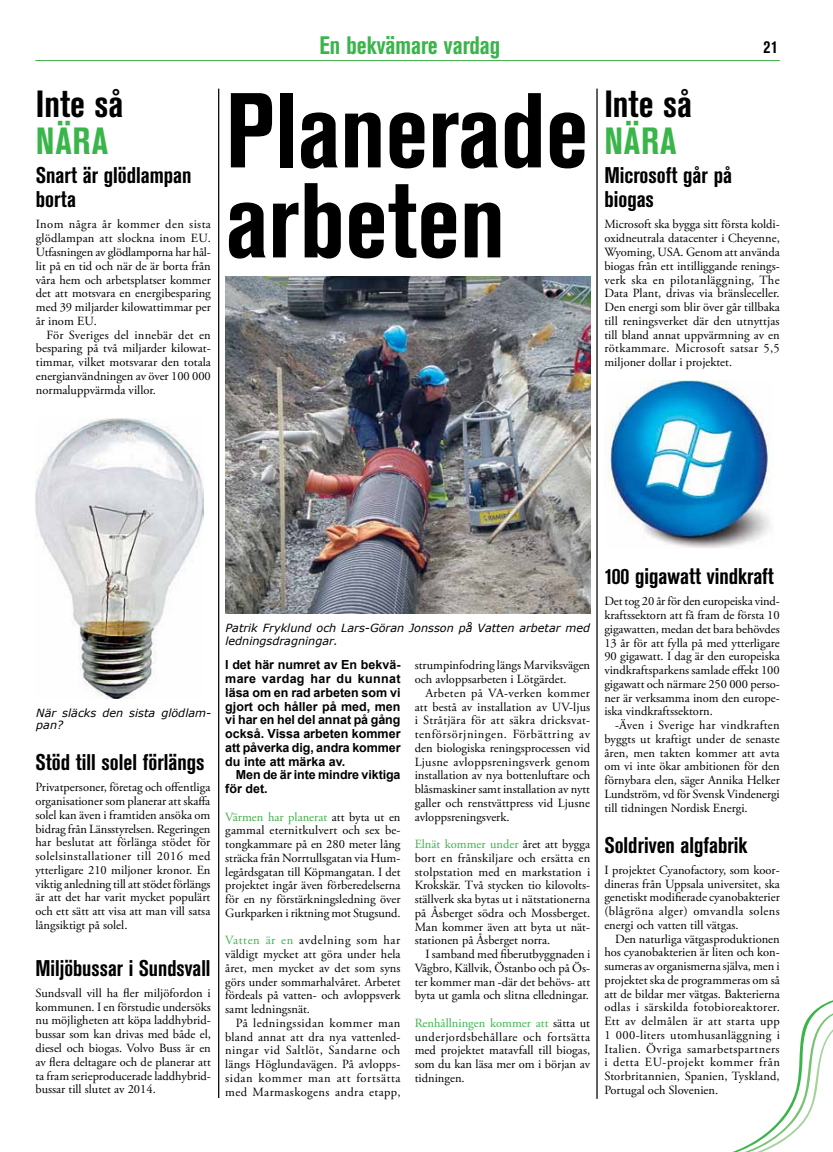
<style>
.page{position:relative;width:833px;height:1152px;background:#fff}
.page>*{position:absolute;margin:0;border:0;box-sizing:border-box;transform-origin:0 0}
.t1{font:700 condensed 105px/90px "Akzidenz Grotesk BE";color:#000}
.t2{font:700 condensed 37.5px "Akzidenz Grotesk BE";color:#000}
.t3{font:700 condensed 37.5px "Akzidenz Grotesk BE";letter-spacing:.02em;color:#39b54a}
.t4{font:700 condensed 25px "Akzidenz Grotesk BE";color:#39b54a}
.t5{font:700 condensed 22.5px/23.8px "Akzidenz Grotesk BE";color:#000}
.t6{font:700 condensed 17.5px "Akzidenz Grotesk BE";color:#000}
.t7{font:12.5px/13.8px "Adobe Garamond Pro";color:#000;text-align:justify}
.t8{font:700 12.5px/13.8px "Arial";letter-spacing:-.005em;color:#000;text-align:justify}
.t9{font:italic 11.25px/12.5px "Verdana";color:#000}
.s1{color:#41ad49}
.s2{color:#39b54a}
</style>
<div class="page">
<svg style="left:732px;top:1000px;width:101px;height:152px"></svg>
<hr style="left:35px;top:60px;width:745px;height:1px;background:#41ad49">
<hr style="left:596px;top:89px;width:1px;height:1009px;background:#000">
<hr style="left:218px;top:89px;width:1px;height:1009px;background:#000">
<img style="left:604px;top:380px;width:166px;height:169px">
<img style="left:35px;top:418px;width:169px;height:280px">
<img style="left:225px;top:276px;width:365px;height:338px">
<h2 class="t2" style="left:36px;top:82px;width:89px">Inte så</h2>
<h2 class="t3" style="left:36px;top:120px;width:74px">NÄRA</h2>
<h3 class="t5" style="left:36px;top:164px;width:157px">Snart är glödlampan borta</h3>
<p class="t7" style="left:36px;top:218px;width:177px">Inom några år kommer den sista glödlampan att slockna inom EU.<br>Utfasningen av glödlamporna har hål&shy;lit på en tid och när de är borta från våra hem och arbetsplatser kommer det att motsvara en energibesparing med 39 miljarder kilowattimmar per år inom EU.</p>
<p class="t7" style="left:36px;top:328px;width:176px;text-indent:11px">För Sveriges del innebär det en besparing på två miljarder kilowat&shy;timmar, vilket motsvarar den totala energianvändningen av över 100 000 normaluppvärmda villor.</p>
<h3 class="t4" style="left:319px;top:31px;width:182px">En bekvämare vardag</h3>
<h3 class="t6" style="left:763px;top:37px;width:16px">21</h3>
<h2 class="t2" style="left:604px;top:82px;width:89px">Inte så</h2>
<h2 class="t3" style="left:604px;top:120px;width:74px">NÄRA</h2>
<h1 class="t1" style="left:225px;top:87px;width:364px">Planerade arbeten</h1>
<h3 class="t5" style="left:604px;top:164px;width:129px">Microsoft går på biogas</h3>
<p class="t7" style="left:604px;top:218px;width:177px">Microsoft ska bygga sitt första koldi&shy;oxidneutrala datacenter i Cheyenne, Wyoming, USA. Genom att använda biogas från ett intilliggande renings&shy;verk ska en pilotanläggning, The Data Plant, drivas via bränsleceller.<br>Den energi som blir över går tillbaka till reningsverket där den utnyttjas till bland annat uppvärmning av en rötkammare. Microsoft satsar 5,5 miljoner dollar i projektet.</p>
<p class="t9" style="left:36px;top:706px;width:176px">När släcks den sista glödlam&shy;pan?</p>
<h3 class="t5" style="left:35px;top:750px;width:171px">Stöd till solel förlängs</h3>
<p class="t7" style="left:35px;top:781px;width:177px">Privatpersoner, företag och offentliga organisationer som planerar att skaffa solel kan även i framtiden ansöka om bidrag från Länsstyrelsen. Regeringen har beslutat att förlänga stödet för solelsinstallationer till 2016 med ytterligare 210 miljoner kronor. En viktig anledning till att stödet förlängs är att det har varit mycket populärt och ett sätt att visa att man vill satsa långsiktigt på solel.</p>
<h3 class="t5" style="left:35px;top:956px;width:177px">Miljöbussar i Sundsvall</h3>
<p class="t7" style="left:35px;top:986px;width:177px">Sundsvall vill ha fler miljöfordon i kommunen. I en förstudie undersöks nu möjligheten att köpa laddhybrid&shy;bussar som kan drivas med både el, diesel och biogas. Volvo Buss är en av flera deltagare och de planerar att ta fram serieproducerade laddhybrid&shy;bussar till slutet av 2014.</p>
<p class="t9" style="left:225px;top:622px;width:366px">Patrik Fryklund och Lars-Göran Jonsson på Vatten arbetar med ledningsdragningar.</p>
<p class="t8" style="left:225px;top:658px;width:177px">I det här numret av En bekvä&shy;mare vardag har du kunnat läsa om en rad arbeten som vi gjort och håller på med, men vi har en hel del annat på gång också. Vissa arbeten kommer att påverka dig, andra kommer du inte att märka av.</p>
<p class="t8" style="left:225px;top:768px;width:177px;text-indent:11px">Men de är inte mindre viktiga för det.</p>
<p class="t7" style="left:225px;top:810px;width:177px"><span class="s1">Värmen har planerat</span> att byta ut en gammal eternitkulvert och sex be&shy;tongkammare på en 280 meter lång sträcka från Norrtullsgatan via Hum&shy;legårdsgatan till Köpmangatan. I det projektet ingår även förberedelserna för en ny förstärkningsledning över Gurkparken i riktning mot Stugsund.</p>
<p class="t7" style="left:225px;top:934px;width:177px"><span class="s2">Vatten är en</span> avdelning som har väldigt mycket att göra under hela året, men mycket av det som syns görs under sommarhalvåret. Arbetet fördeals på vatten- och avloppsverk samt ledningsnät.</p>
<p class="t7" style="left:225px;top:1016px;width:177px;text-indent:11px">På ledningssidan kommer man bland annat att dra nya vattenled&shy;ningar vid Saltlöt, Sandarne och längs Höglundavägen. På avlopps&shy;sidan kommer man att fortsätta med Marmaskogens andra etapp,</p>
<p class="t7" style="left:415px;top:659px;width:177px">strumpinfodring längs Marviksvägen och avloppsarbeten i Lötgärdet.</p>
<p class="t7" style="left:415px;top:686px;width:177px;text-indent:11px">Arbeten på VA-verken kommer att bestå av installation av UV-ljus i Stråtjära för att säkra dricksvat&shy;tenförsörjningen. Förbättring av den biologiska reningsprocessen vid Ljusne avloppsreningsverk genom installation av nya bottenluftare och blåsmaskiner samt installation av nytt galler och renstvättpress vid Ljusne avloppsreningsverk.</p>
<p class="t7" style="left:415px;top:837px;width:177px"><span class="s2">Elnät kommer under</span> året att bygga bort en frånskiljare och ersätta en stolpstation med en markstation i Krokskär. Två stycken tio kilovolts&shy;ställverk ska bytas ut i nätstationerna på Åsberget södra och Mossberget.<br>Man kommer även att byta ut nät&shy;stationen på Åsberget norra.</p>
<p class="t7" style="left:415px;top:947px;width:177px;text-indent:11px">I samband med fiberutbyggnaden i Vågbro, Källvik, Östanbo och på Ös&shy;ter kommer man -där det behövs- att byta ut gamla och slitna elledningar.</p>
<p class="t7" style="left:415px;top:1016px;width:177px"><span class="s2">Renhållningen kommer att</span> sätta ut underjordsbehållare och fortsätta med projektet matavfall till biogas, som du kan läsa mer om i början av tidningen.</p>
<h3 class="t5" style="left:604px;top:564px;width:171px">100 gigawatt vindkraft</h3>
<p class="t7" style="left:604px;top:595px;width:177px">Det tog 20 år för den europeiska vind&shy;kraftssektorn att få fram de första 10 gigawatten, medan det bara behövdes 13 år för att fylla på med ytterligare 90 gigawatt. I dag är den europeiska vindkraftsparkens samlade effekt 100 gigawatt och närmare 250 000 perso&shy;ner är verksamma inom den europe&shy;iska vindkraftssektorn.</p>
<p class="t7" style="left:604px;top:718px;width:177px;text-indent:11px">-Även i Sverige har vindkraften byggts ut kraftigt under de senaste åren, men takten kommer att avta om vi inte ökar ambitionen för den förnybara elen, säger Annika Helker Lundström, vd för Svensk Vindenergi till tidningen Nordisk Energi.</p>
<h3 class="t5" style="left:604px;top:833px;width:145px">Soldriven algfabrik</h3>
<p class="t7" style="left:604px;top:863px;width:177px">I projektet Cyanofactory, som koor&shy;dineras från Uppsala universitet, ska genetiskt modifierade cyanobakterier (blågröna alger) omvandla solens energi och vatten till vätgas.</p>
<p class="t7" style="left:604px;top:932px;width:177px;text-indent:11px">Den naturliga vätgasproduktionen hos cyanobakterien är liten och kon&shy;sumeras av organismerna själva, men i projektet ska de programmeras om så att de bildar mer vätgas. Bakterierna odlas i särskilda fotobioreaktorer.<br>Ett av delmålen är att starta upp 1 000-liters utomhusanläggning i Italien. Övriga samarbetspartners i detta EU-projekt kommer från Storbritannien, Spanien, Tyskland, Portugal och Slovenien.</p>
</div>
